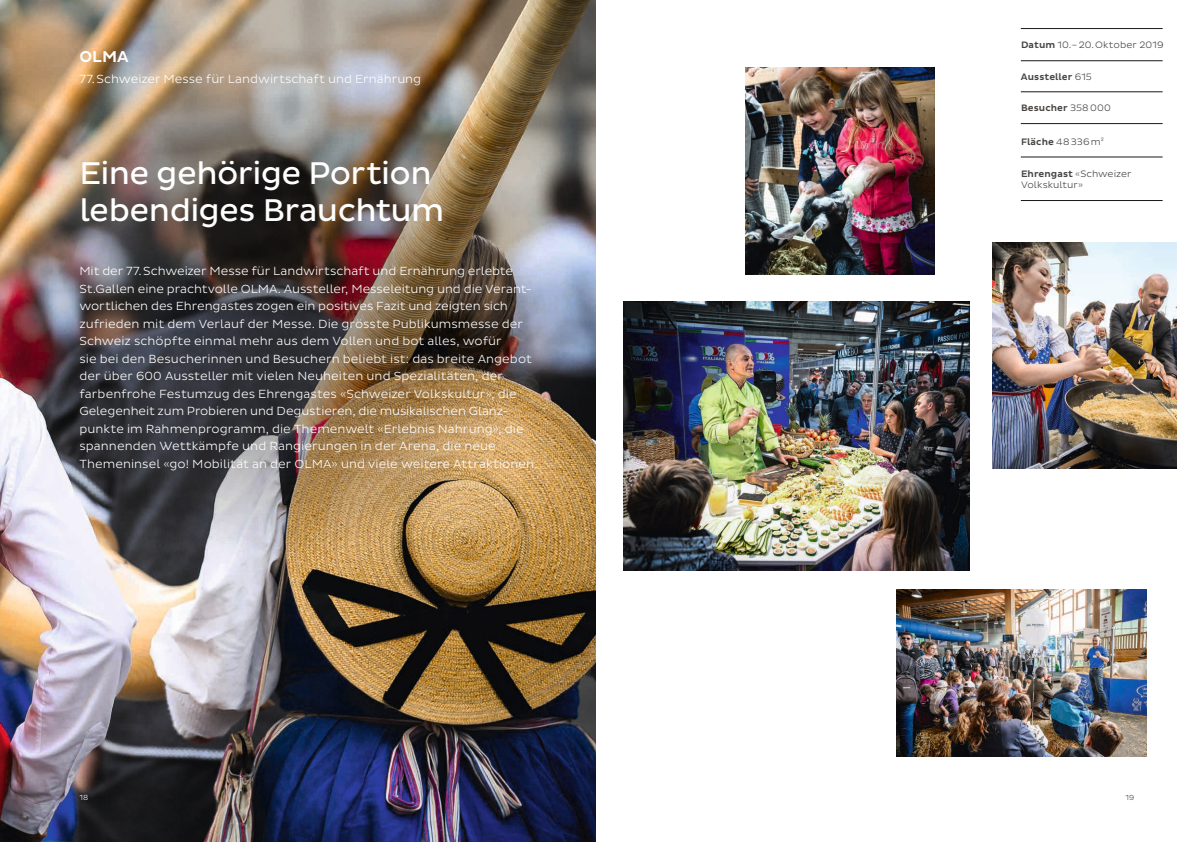
<style>
.page{position:relative;width:1191px;height:842px;background:#fff}
.page>*{position:absolute;margin:0;border:0;box-sizing:border-box;transform-origin:0 0}
.t1{font:32px/37px "Pluto Sans";letter-spacing:-.02em;color:#fff}
.t2{font:500 16px "Pluto Sans";color:#fff}
.t3{font:300 12px/17.5px "Pluto Sans";color:#fff}
.t4{font:300 9.5px/11.4px "Pluto Sans";letter-spacing:.01em;color:#474442}
.t5{font:500 9.5px "Pluto Sans";letter-spacing:.01em;color:#474442}
.t6{font:300 7.5px "Pluto Sans";color:#fff}
.t7{font:300 7.5px "Pluto Sans";color:#474442}
.s1{font-weight:500}
.s2{font-weight:300}
</style>
<div class="page">
<hr style="left:1020px;top:61px;width:142px;height:1px;background:#1b1917">
<hr style="left:1020px;top:92px;width:142px;height:1px;background:#1b1917">
<hr style="left:1020px;top:28px;width:142px;height:1px;background:#1b1917">
<hr style="left:1020px;top:157px;width:142px;height:1px;background:#1b1917">
<hr style="left:1020px;top:123px;width:142px;height:1px;background:#1b1917">
<img style="left:0;top:0;width:595px;height:842px">
<hr style="left:1020px;top:200px;width:142px;height:1px;background:#1b1917">
<img style="left:13px;top:37px;width:531px;height:518px;border-radius:50%">
<img style="left:992px;top:243px;width:184px;height:226px">
<img style="left:624px;top:302px;width:345px;height:268px">
<img style="left:50px;top:203px;width:486px;height:379px;border-radius:50%">
<img style="left:896px;top:589px;width:250px;height:167px">
<img style="left:746px;top:67px;width:188px;height:208px">
<h2 class="t2" style="left:79px;top:47px;width:51px">OLMA</h2>
<p class="t3" style="left:79px;top:71px;width:343px">77.Schweizer Messe für Landwirtschaft und Ernährung</p>
<h1 class="t1" style="left:79px;top:155px;width:366px">Eine gehörige Portion lebendiges Brauchtum</h1>
<p class="t3" style="left:79px;top:263px;width:460px">Mit der 77.Schweizer Messe für Landwirtschaft und Ernährung erlebte St.Gallen eine prachtvolle OLMA. Aussteller, Messeleitung und die Verant&shy;wortlichen des Ehrengastes zogen ein positives Fazit und zeigten sich zufrieden mit dem Verlauf der Messe. Die grösste Publikumsmesse der Schweiz schöpfte einmal mehr aus dem Vollen und bot alles, wofür<br>sie bei den Besucherinnen und Besuchern beliebt ist: das breite Angebot der über 600 Aussteller mit vielen Neuheiten und Spezialitäten, der farbenfrohe Festumzug des Ehrengastes «Schweizer Volkskultur», die Gelegenheit zum Probieren und Degustieren, die musikalischen Glanz&shy;punkte im Rahmenprogramm, die Themenwelt «Erlebnis Nahrung», die spannenden Wettkämpfe und Rangierungen in der Arena, die neue Themeninsel «go! Mobilität an der OLMA» und viele weitere Attraktionen.</p>
<p class="t4" style="left:1021px;top:39px;width:144px"><span class="s1">Datum</span> 10.–20.Oktober 2019</p>
<p class="t5" style="left:1021px;top:71px;width:72px">Aussteller <span class="s2">615</span></p>
<p class="t5" style="left:1021px;top:102px;width:91px">Besucher <span class="s2">358 000</span></p>
<p class="t4" style="left:1021px;top:136px;width:84px"><span class="s1">Fläche</span> 48336m²</p>
<p class="t4" style="left:1021px;top:168px;width:112px"><span class="s1">Ehrengast</span> «Schweizer<br>Volkskultur»</p>
<p class="t6" style="left:79px;top:793px;width:10px">18</p>
<p class="t7" style="left:1125px;top:793px;width:10px">19</p>
</div>
